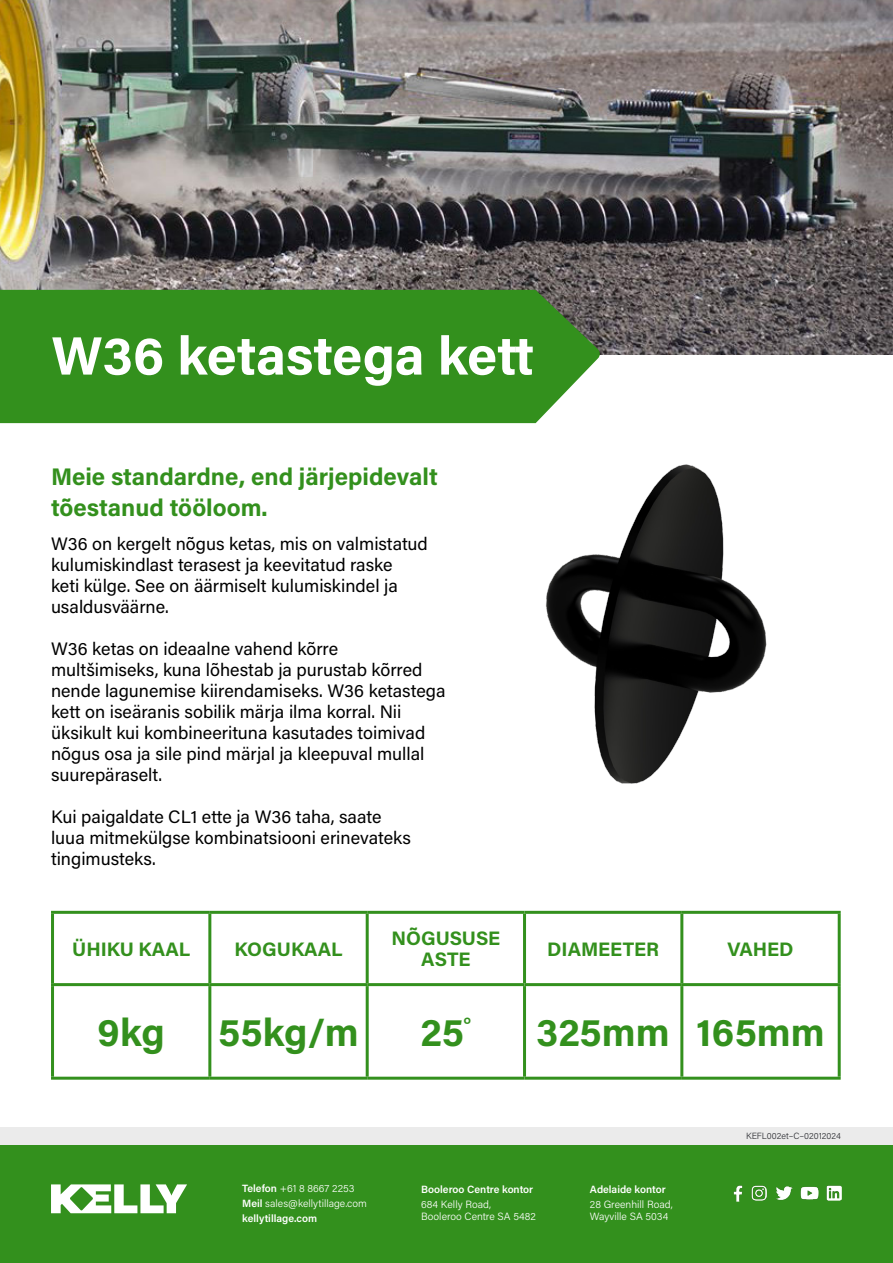
<style>
.page{position:relative;width:893px;height:1263px;background:#fff}
.page>*{position:absolute;margin:0;border:0;box-sizing:border-box;transform-origin:0 0}
.t1{font:700 54px "Acumin Pro";letter-spacing:-.005em;color:#fff}
.t2{font:700 39px "Acumin Pro";color:#33901d}
.t3{font:700 24px/30.6px "Acumin Pro";color:#33901d}
.t4{font:700 19.5px/21px "Acumin Pro";color:#33901d;text-align:center}
.t5{font:18px/21px "Acumin Pro";color:#000}
.t6{font:300 10.5px/12.6px "Acumin Pro";color:#fff}
.t7{font:600 10.5px "Acumin Pro";color:#fff}
.t8{font:300 9px "Acumin Pro";color:#2d2e33}
.s1{font-weight:600}
</style>
<div class="page">
<div style="left:0;top:1144px;width:893px;height:119px;background:#33901d"></div>
<div style="left:0;top:1127px;width:893px;height:17px;background:#ebebeb"></div>
<img style="left:776px;top:1186px;width:16px;height:14px">
<img style="left:733px;top:1185px;width:10px;height:16px">
<img style="left:752px;top:1186px;width:15px;height:15px">
<img style="left:800px;top:1186px;width:18px;height:14px">
<img style="left:827px;top:1185px;width:15px;height:15px">
<svg style="left:51px;top:1184px;width:136px;height:29px"></svg>
<hr style="left:51px;top:914px;width:3px;height:69px;background:#33901d">
<hr style="left:51px;top:986px;width:3px;height:91px;background:#33901d">
<hr style="left:51px;top:911px;width:159px;height:3px;background:#33901d">
<hr style="left:210px;top:911px;width:157px;height:3px;background:#33901d">
<hr style="left:367px;top:911px;width:157px;height:3px;background:#33901d">
<hr style="left:524px;top:911px;width:158px;height:3px;background:#33901d">
<hr style="left:682px;top:911px;width:159px;height:3px;background:#33901d">
<hr style="left:208px;top:914px;width:3px;height:69px;background:#33901d">
<hr style="left:366px;top:914px;width:3px;height:69px;background:#33901d">
<hr style="left:523px;top:914px;width:3px;height:69px;background:#33901d">
<hr style="left:680px;top:914px;width:3px;height:69px;background:#33901d">
<hr style="left:838px;top:914px;width:3px;height:69px;background:#33901d">
<hr style="left:208px;top:986px;width:3px;height:91px;background:#33901d">
<hr style="left:366px;top:986px;width:3px;height:91px;background:#33901d">
<hr style="left:523px;top:986px;width:3px;height:91px;background:#33901d">
<hr style="left:680px;top:986px;width:3px;height:91px;background:#33901d">
<hr style="left:838px;top:986px;width:3px;height:91px;background:#33901d">
<hr style="left:51px;top:983px;width:159px;height:3px;background:#33901d">
<hr style="left:210px;top:983px;width:157px;height:3px;background:#33901d">
<hr style="left:367px;top:983px;width:157px;height:3px;background:#33901d">
<hr style="left:524px;top:983px;width:158px;height:3px;background:#33901d">
<hr style="left:682px;top:983px;width:159px;height:3px;background:#33901d">
<hr style="left:51px;top:1077px;width:159px;height:3px;background:#33901d">
<hr style="left:210px;top:1077px;width:157px;height:3px;background:#33901d">
<hr style="left:367px;top:1077px;width:157px;height:3px;background:#33901d">
<hr style="left:524px;top:1077px;width:158px;height:3px;background:#33901d">
<hr style="left:682px;top:1077px;width:159px;height:3px;background:#33901d">
<img style="left:0;top:0;width:893px;height:354px">
<img style="left:546px;top:464px;width:221px;height:320px">
<div style="left:0;top:290px;width:601px;height:133px;background:#33901d"></div>
<p class="t1" style="left:51px;top:318px;width:484px">W36 ketastega kett</p>
<p class="t3" style="left:51px;top:461px;width:388px">Meie standardne, end järjepidevalt tõestanud tööloom.</p>
<p class="t5" style="left:51px;top:532px;width:378px">W36 on kergelt nõgus ketas, mis on valmistatud kulumiskindlast terasest ja keevitatud raske<br>keti külge. See on äärmiselt kulumiskindel ja usaldusväärne.</p>
<p class="t5" style="left:51px;top:637px;width:396px">W36 ketas on ideaalne vahend kõrre multšimiseks, kuna lõhestab ja purustab kõrred nende lagunemise kiirendamiseks. W36 ketastega kett on iseäranis sobilik märja ilma korral. Nii üksikult kui kombineerituna kasutades toimivad nõgus osa ja sile pind märjal ja kleepuval mullal suurepäraselt.</p>
<p class="t5" style="left:51px;top:805px;width:362px">Kui paigaldate CL1 ette ja W36 taha, saate luua mitmekülgse kombinatsiooni erinevateks tingimusteks.</p>
<p class="t4" style="left:72px;top:937px;width:119px">ÜHIKU KAAL</p>
<p class="t4" style="left:234px;top:937px;width:110px">KOGUKAAL</p>
<p class="t4" style="left:392px;top:927px;width:110px">NÕGUSUSE<br>ASTE</p>
<p class="t4" style="left:547px;top:937px;width:113px">DIAMEETER</p>
<p class="t4" style="left:728px;top:937px;width:67px">VAHED</p>
<p class="t2" style="left:98px;top:1005px;width:69px">9kg</p>
<p class="t2" style="left:218px;top:1005px;width:142px">55kg/m</p>
<p class="t2" style="left:420px;top:1005px;width:52px">25<sup>°</sup></p>
<p class="t2" style="left:537px;top:1005px;width:135px">325mm</p>
<p class="t2" style="left:696px;top:1005px;width:130px">165mm</p>
<p class="t6" style="left:242px;top:1181px;width:126px;line-height:14.7px"><span class="s1">Telefon</span> +61 8 8667 2253<br><span class="s1">Meil</span> sales@kellytillage.com <span class="s1">kellytillage.com</span></p>
<p class="t7" style="left:421px;top:1182px;width:114px">Booleroo Centre kontor</p>
<p class="t6" style="left:421px;top:1197px;width:116px">684 Kelly Road,<br>Booleroo Centre SA 5482</p>
<p class="t7" style="left:590px;top:1182px;width:77px">Adelaide kontor</p>
<p class="t6" style="left:590px;top:1197px;width:84px">28 Greenhill Road,<br>Wayville SA 5034</p>
<p class="t8" style="left:746px;top:1130px;width:96px">KEFL002et–C–02012024</p>
</div>
